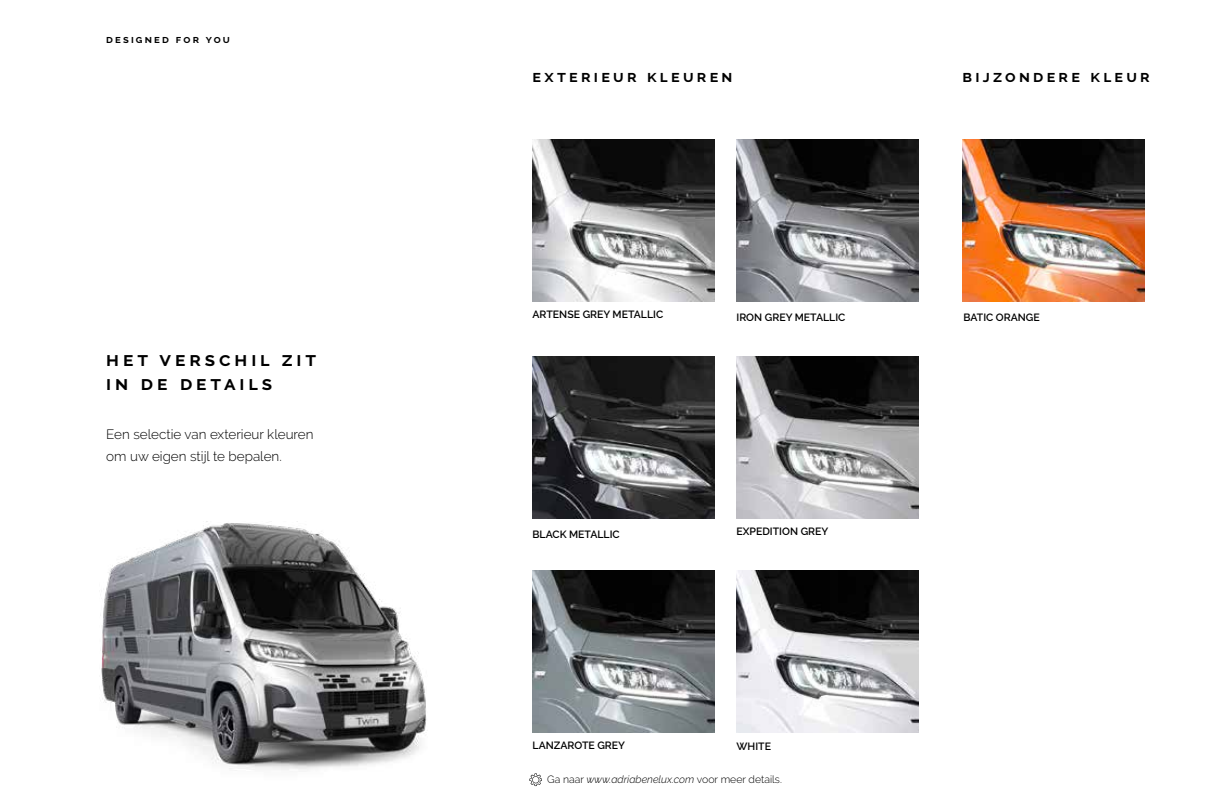
<style>
.page{position:relative;width:1212px;height:808px;background:#fff}
.page>*{position:absolute;margin:0;border:0;box-sizing:border-box;transform-origin:0 0}
.t1{font:700 19.5px/23.4px "Raleway";letter-spacing:.2em;color:#000}
.t2{font:700 16.2px "Raleway";letter-spacing:.2em;color:#000}
.t3{font:300 13.5px/21.6px "Raleway";color:#000}
.t4{font:700 10.8px "Raleway";letter-spacing:.2em;color:#000}
.t5{font:600 10.5px "Raleway";color:#000}
.t6{font:300 10.5px "Raleway";color:#000}
.s1{font-style:italic}
</style>
<div class="page">
<img style="left:101px;top:521px;width:326px;height:249px">
<img style="left:532px;top:140px;width:182px;height:162px">
<img style="left:736px;top:356px;width:182px;height:162px">
<img style="left:532px;top:570px;width:182px;height:162px">
<img style="left:736px;top:140px;width:182px;height:162px">
<img style="left:532px;top:356px;width:182px;height:162px">
<img style="left:962px;top:140px;width:182px;height:162px">
<img style="left:736px;top:570px;width:182px;height:162px">
<svg style="left:529px;top:773px;width:13px;height:13px"></svg>
<p class="t4" style="left:106px;top:33px;width:125px">designed for you</p>
<h1 class="t1" style="left:106px;top:348px;width:211px">het verschil zit in de details</h1>
<p class="t3" style="left:106px;top:423px;width:209px">Een selectie van exterieur kleuren om uw eigen stijl te bepalen.</p>
<h2 class="t2" style="left:532px;top:67px;width:201px">exterieur kleuren</h2>
<h2 class="t2" style="left:962px;top:67px;width:189px">bijzondere kleur</h2>
<p class="t5" style="left:532px;top:309px;width:132px">ARTENSE GREY METALLIC</p>
<p class="t5" style="left:963px;top:311px;width:78px">BATIC ORANGE</p>
<p class="t5" style="left:736px;top:311px;width:110px">IRON GREY METALLIC</p>
<p class="t5" style="left:532px;top:528px;width:89px">BLACK METALLIC</p>
<p class="t5" style="left:532px;top:739px;width:94px">LANZAROTE GREY</p>
<p class="t5" style="left:736px;top:525px;width:93px">EXPEDITION GREY</p>
<p class="t5" style="left:736px;top:740px;width:36px">WHITE</p>
<p class="t6" style="left:547px;top:773px;width:236px">Ga naar <span class="s1">www.adriabenelux.com</span> voor meer details.</p>
</div>
